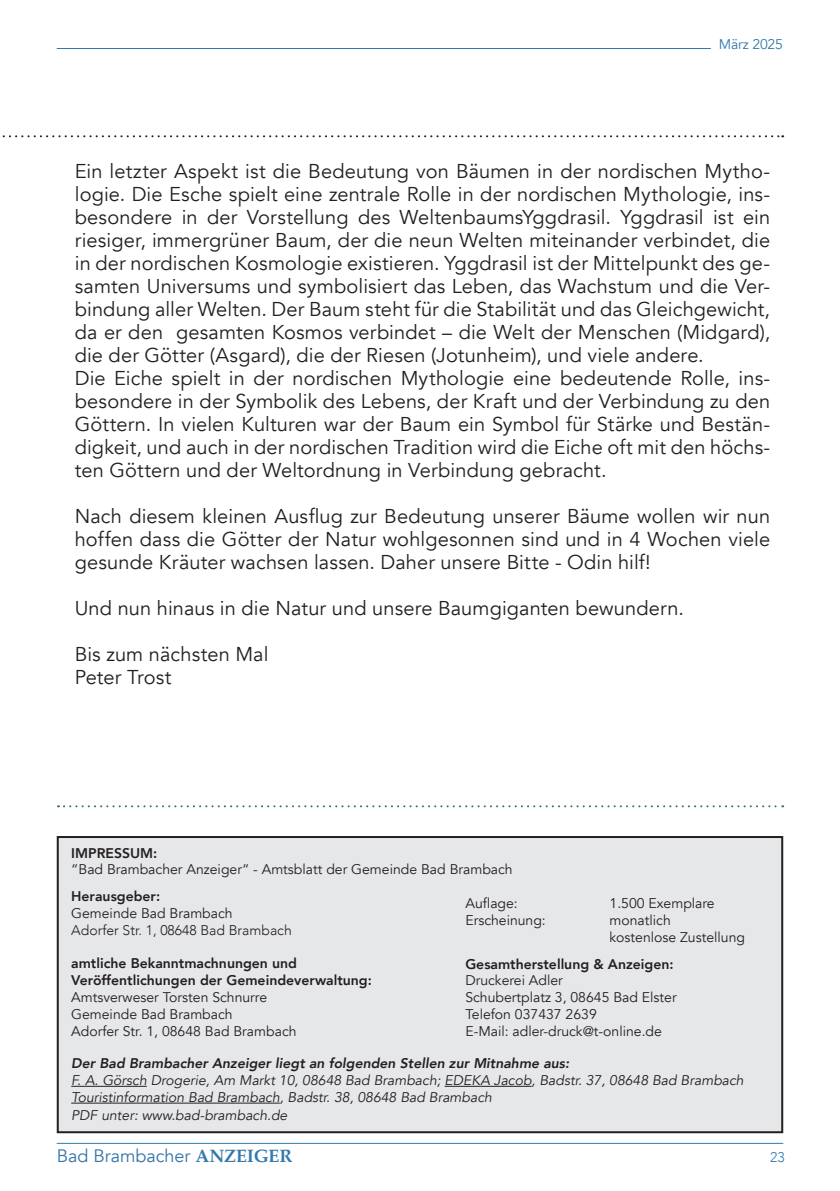
<style>
.page{position:relative;width:840px;height:1191px;background:#fff}
.page>*{position:absolute;margin:0;border:0;box-sizing:border-box;transform-origin:0 0}
.t1{font:20px/23px "Avenir";letter-spacing:.005em;color:#231f20}
.t2{font:18px "Avenir";color:#3576a9}
.t3{font:14px/16.8px "Avenir";color:#231f20}
.t4{font:italic 14px/16.8px "Avenir";color:#231f20}
.t5{font:800 14px/16.8px "Avenir";color:#231f20}
.t6{font:italic 800 14px "Avenir";color:#231f20}
.t7{font:300 14px "Avenir";color:#231f20}
.t8{font:14px "Avenir";letter-spacing:-.01em;color:#3379ad}
.t9{font:300 14px "Avenir";color:#3379ad}
.s1{font-family:"Palatino";font-weight:700;color:#3379ad}
</style>
<div class="page">
<hr style="left:57px;top:1143px;width:725px;height:1px;background:#3379ad">
<hr style="left:57px;top:48px;width:653px;height:1px;background:#3379ad">
<div style="left:58px;top:837px;width:723px;height:295px;background:#e6e7e9"></div>
<div style="left:57px;top:836px;width:725px;height:297px;border:2px solid #231f20"></div>
<hr style="left:71px;top:1086px;width:76px;height:1px;background:#231f20">
<hr style="left:444px;top:1086px;width:87px;height:1px;background:#231f20">
<hr style="left:71px;top:1102px;width:209px;height:1px;background:#231f20">
<svg style="left:58px;top:805px;width:724px;height:2px"></svg>
<svg style="left:2px;top:135px;width:780px;height:2px"></svg>
<p class="t8" style="left:718px;top:36px;width:66px">März 2025</p>
<p class="t1" style="left:75px;top:160px;width:696px">Ein letzter Aspekt ist die Bedeutung von Bäumen in der nordischen Mytho&shy;logie. Die Esche spielt eine zentrale Rolle in der nordischen Mythologie, ins&shy;besondere in der Vorstellung des WeltenbaumsYggdrasil. Yggdrasil ist ein riesiger, immergrüner Baum, der die neun Welten miteinander verbindet, die in der nordischen Kosmologie existieren. Yggdrasil ist der Mittelpunkt des ge&shy;samten Universums und symbolisiert das Leben, das Wachstum und die Ver&shy;bindung aller Welten. Der Baum steht für die Stabilität und das Gleichgewicht, da er den gesamten Kosmos verbindet – die Welt der Menschen (Midgard), die der Götter (Asgard), die der Riesen (Jotunheim), und viele andere.<br>Die Eiche spielt in der nordischen Mythologie eine bedeutende Rolle, ins&shy;besondere in der Symbolik des Lebens, der Kraft und der Verbindung zu den Göttern. In vielen Kulturen war der Baum ein Symbol für Stärke und Bestän&shy;digkeit, und auch in der nordischen Tradition wird die Eiche oft mit den höchs&shy;ten Göttern und der Weltordnung in Verbindung gebracht.</p>
<p class="t1" style="left:75px;top:505px;width:696px;text-align:justify">Nach diesem kleinen Ausflug zur Bedeutung unserer Bäume wollen wir nun hoffen dass die Götter der Natur wohlgesonnen sind und in 4 Wochen viele gesunde Kräuter wachsen lassen. Daher unsere Bitte - Odin hilf!</p>
<p class="t1" style="left:75px;top:597px;width:610px">Und nun hinaus in die Natur und unsere Baumgiganten bewundern.</p>
<p class="t1" style="left:75px;top:643px;width:195px">Bis zum nächsten Mal<br>Peter Trost</p>
<p class="t5" style="left:71px;top:844px;width:88px">IMPRESSUM:</p>
<p class="t3" style="left:71px;top:861px;width:443px">“Bad Brambacher Anzeiger“ - Amtsblatt der Gemeinde Bad Brambach</p>
<p class="t5" style="left:71px;top:888px;width:90px">Herausgeber:</p>
<p class="t3" style="left:71px;top:905px;width:163px">Gemeinde Bad Brambach</p>
<p class="t7" style="left:71px;top:921px;width:222px">Adorfer Str. 1, 08648 Bad Brambach</p>
<p class="t5" style="left:71px;top:955px;width:302px">amtliche Bekanntmachnungen und<br>Veröffentlichungen der Gemeindeverwaltung:</p>
<p class="t3" style="left:71px;top:989px;width:227px">Amtsverweser Torsten Schnurre<br>Gemeinde Bad Brambach<br>Adorfer Str. 1, 08648 Bad Brambach</p>
<p class="t6" style="left:71px;top:1055px;width:499px">Der Bad Brambacher Anzeiger liegt an folgenden Stellen zur Mitnahme aus:</p>
<p class="t4" style="left:71px;top:1072px;width:673px">F. A. Görsch Drogerie, Am Markt 10, 08648 Bad Brambach; EDEKA Jacob, Badstr. 37, 08648 Bad Brambach<br>Touristinformation Bad Brambach, Badstr. 38, 08648 Bad Brambach</p>
<p class="t3" style="left:465px;top:895px;width:54px">Auflage:</p>
<p class="t3" style="left:609px;top:895px;width:107px">1.500 Exemplare</p>
<p class="t3" style="left:465px;top:912px;width:82px">Erscheinung:</p>
<p class="t3" style="left:609px;top:912px;width:137px">monatlich<br>kostenlose Zustellung</p>
<p class="t5" style="left:465px;top:955px;width:209px">Gesamtherstellung &amp; Anzeigen:</p>
<p class="t3" style="left:465px;top:972px;width:213px">Druckerei Adler<br>Schubertplatz 3, 08645 Bad Elster<br>Telefon 037437 2639<br>E-Mail: adler-druck@t-online.de</p>
<p class="t4" style="left:71px;top:1107px;width:217px">PDF unter: www.bad-brambach.de</p>
<p class="t2" style="left:57px;top:1145px;width:237px">Bad Brambacher <span class="s1">ANZEIGER</span></p>
<p class="t9" style="left:769px;top:1149px;width:16px">23</p>
</div>
